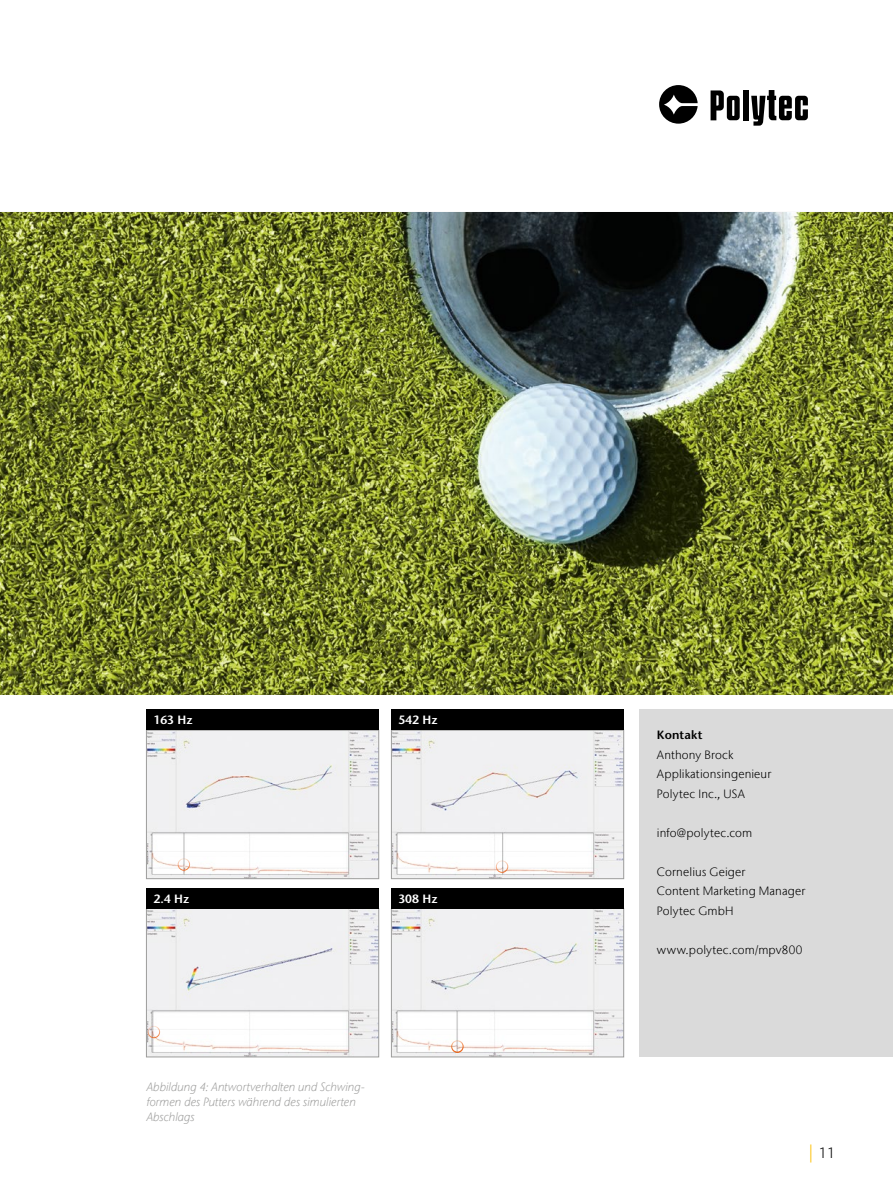
<style>
.page{position:relative;width:893px;height:1191px;background:#fff}
.page>*{position:absolute;margin:0;border:0;box-sizing:border-box;transform-origin:0 0}
.t1{font:300 15px "Stone Sans IIITC Com";color:#000}
.t2{font:300 12px/19.5px "Stone Sans IIITC Com";letter-spacing:.01em;color:#000}
.t3{font:italic 300 12px/15px "Stone Sans IIITC Com";letter-spacing:.005em;color:#9d9d9c}
.t4{font:600 12px "Stone Sans";color:#fff}
.t5{font:600 12px "Stone Sans";letter-spacing:.02em;color:#000}
.s1{font-size:18px;color:#fcbf00}
</style>
<div class="page">
<div style="left:743px;top:90px;width:6px;height:30px;background:#000"></div>
<svg style="left:711px;top:90px;width:29px;height:30px"></svg>
<svg style="left:659px;top:85px;width:39px;height:39px"></svg>
<svg style="left:751px;top:90px;width:57px;height:36px"></svg>
<hr style="left:0;top:212px;width:893px;height:1px;background:#9d9d9c">
<img style="left:0;top:213px;width:893px;height:481px">
<div style="left:640px;top:709px;width:253px;height:348px;background:#dadada"></div>
<img style="left:148px;top:732px;width:229px;height:145px">
<div style="left:146px;top:730px;width:233px;height:149px;border:1px solid #9d9d9c"></div>
<div style="left:146px;top:709px;width:233px;height:21px;background:#000"></div>
<img style="left:393px;top:732px;width:229px;height:145px">
<div style="left:391px;top:730px;width:233px;height:149px;border:1px solid #9d9d9c"></div>
<div style="left:391px;top:709px;width:233px;height:21px;background:#000"></div>
<img style="left:148px;top:910px;width:229px;height:145px">
<div style="left:146px;top:908px;width:233px;height:149px;border:1px solid #9d9d9c"></div>
<div style="left:146px;top:888px;width:233px;height:21px;background:#000"></div>
<img style="left:393px;top:910px;width:229px;height:145px">
<div style="left:391px;top:908px;width:233px;height:149px;border:1px solid #9d9d9c"></div>
<div style="left:391px;top:888px;width:233px;height:21px;background:#000"></div>
<div style="left:178px;top:858px;width:12px;height:12px;border:1px solid #ea5b0b;border-radius:50%"></div>
<div style="left:496px;top:860px;width:12px;height:12px;border:1px solid #ea5b0b;border-radius:50%"></div>
<div style="left:451px;top:1040px;width:12px;height:12px;border:1px solid #ea5b0b;border-radius:50%"></div>
<div style="left:148px;top:1025px;width:12px;height:13px;border:1px solid #ea5b0b;border-radius:50%"></div>
<p class="t4" style="left:154px;top:713px;width:41px">163 Hz</p>
<p class="t4" style="left:398px;top:713px;width:41px">542 Hz</p>
<p class="t4" style="left:154px;top:892px;width:37px">2.4 Hz</p>
<p class="t4" style="left:398px;top:892px;width:41px">308 Hz</p>
<p class="t3" style="left:147px;top:1079px;width:219px">Abbildung 4: Antwortverhalten und Schwing&shy;formen des Putters während des simulierten<br>Abschlags</p>
<p class="t5" style="left:657px;top:728px;width:47px">Kontakt</p>
<p class="t2" style="left:657px;top:745px;width:116px">Anthony Brock<br>Applikationsingenieur<br>Polytec Inc., USA</p>
<p class="t2" style="left:657px;top:823px;width:97px">info@polytec.com</p>
<p class="t2" style="left:657px;top:862px;width:150px">Cornelius Geiger<br>Content Marketing Manager<br>Polytec GmbH</p>
<p class="t2" style="left:657px;top:940px;width:147px">www.polytec.com/mpv800</p>
<p class="t1" style="left:808px;top:1144px;width:29px"><span class="s1">|</span> 11</p>
</div>
